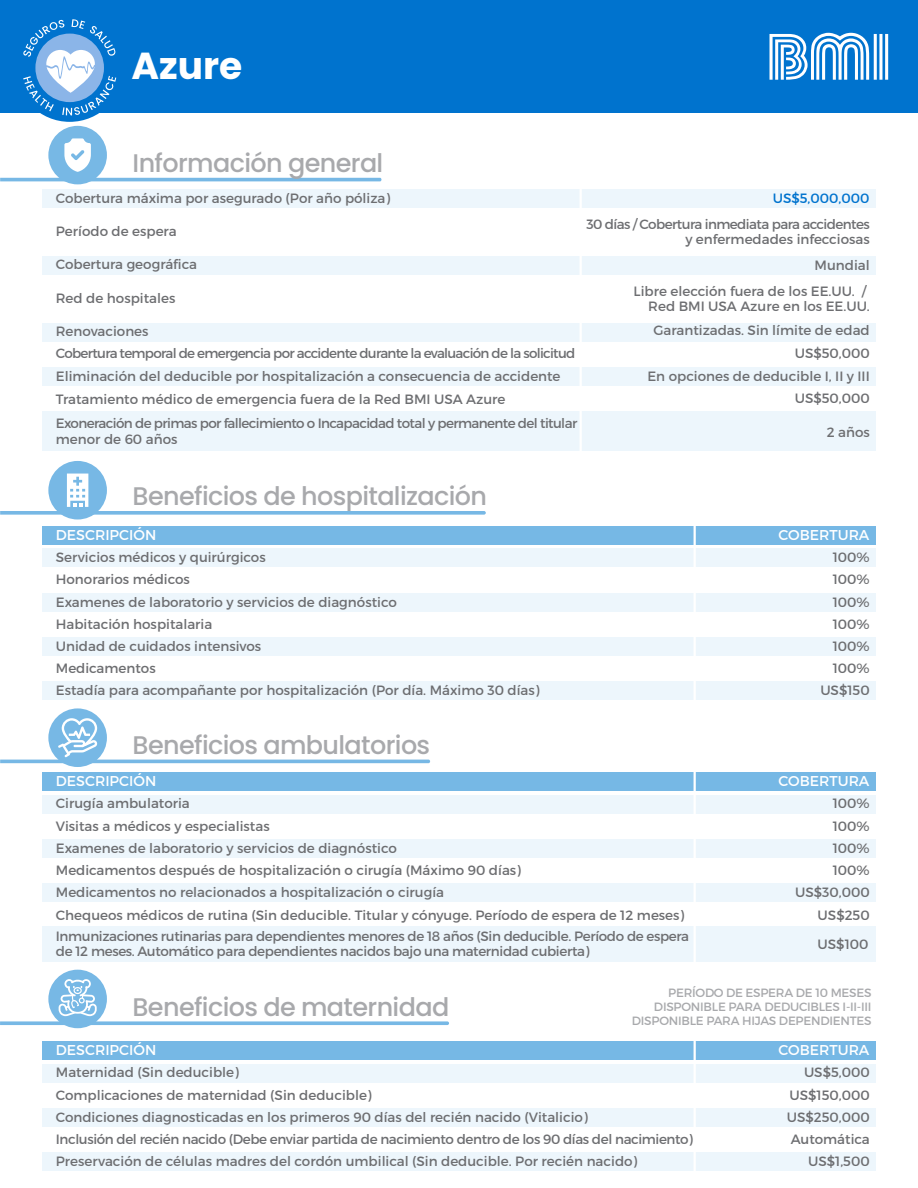
<style>
.page{position:relative;width:918px;height:1188px;background:#fff}
.page>*{position:absolute;margin:0;border:0;box-sizing:border-box;transform-origin:0 0}
.t1{font:700 37.65px "Poppins";color:#fff}
.t2{font:500 25.5px "Poppins";letter-spacing:-.025em;color:#a8a9ac}
.t3{font:14.25px "Montserrat";color:#fff}
.t4{font:13.5px/22.2px "Montserrat";color:#6d6e71;text-align:right}
.t5{font:13.5px/15.3px "Montserrat";letter-spacing:-.025em;color:#6d6e71}
.t6{font:13.5px/15.3px "Montserrat";letter-spacing:-.045em;color:#6d6e71}
.t7{font:13.5px/15.3px "Montserrat";letter-spacing:-.04em;color:#6d6e71;text-align:right}
.t8{font:13.5px "Montserrat";color:#0073ce}
.t9{font:12px/13.8px "Montserrat";letter-spacing:-.02em;color:#a8a9ac;text-align:right}
</style>
<div class="page">
<div style="left:42px;top:189px;width:834px;height:19px;background:#edf6fc"></div>
<div style="left:42px;top:256px;width:834px;height:19px;background:#edf6fc"></div>
<div style="left:42px;top:323px;width:834px;height:18px;background:#edf6fc"></div>
<div style="left:42px;top:367px;width:834px;height:19px;background:#edf6fc"></div>
<div style="left:42px;top:411px;width:834px;height:40px;background:#edf6fc"></div>
<hr style="left:580px;top:189px;width:2px;height:278px;background:#fff">
<div style="left:0;top:0;width:918px;height:112px;background:#0073ce"></div>
<div style="left:16px;top:14px;width:108px;height:108px;background:#0073ce;border-radius:50%"></div>
<svg style="left:23px;top:19px;width:93px;height:97px"></svg>
<svg style="left:769px;top:33px;width:100px;height:47px"></svg>
<hr style="left:885px;top:34px;width:3px;height:46px;background:#fff">
<hr style="left:879px;top:34px;width:3px;height:46px;background:#fff">
<hr style="left:874px;top:34px;width:3px;height:46px;background:#fff">
<svg style="left:0;top:178px;width:381px;height:3px"></svg>
<div style="left:48px;top:126px;width:59px;height:58px;background:#77b8e5;border-radius:50%"></div>
<svg style="left:64px;top:138px;width:27px;height:34px"></svg>
<div style="left:42px;top:593px;width:834px;height:19px;background:#edf6fc"></div>
<div style="left:42px;top:637px;width:834px;height:19px;background:#edf6fc"></div>
<div style="left:42px;top:681px;width:834px;height:19px;background:#edf6fc"></div>
<div style="left:42px;top:548px;width:834px;height:19px;background:#edf6fc"></div>
<div style="left:42px;top:526px;width:834px;height:19px;background:#76b8e5"></div>
<hr style="left:694px;top:522px;width:2px;height:187px;background:#fff">
<div style="left:48px;top:461px;width:59px;height:59px;background:#77b8e5;border-radius:50%"></div>
<svg style="left:0;top:474px;width:486px;height:41px"></svg>
<div style="left:48px;top:708px;width:59px;height:59px;background:#77b8e5;border-radius:50%"></div>
<svg style="left:0;top:718px;width:430px;height:45px"></svg>
<div style="left:42px;top:1108px;width:834px;height:19px;background:#edf6fc"></div>
<div style="left:42px;top:1152px;width:834px;height:19px;background:#edf6fc"></div>
<div style="left:42px;top:1064px;width:834px;height:19px;background:#edf6fc"></div>
<div style="left:42px;top:1041px;width:834px;height:19px;background:#76b8e5"></div>
<hr style="left:694px;top:1038px;width:2px;height:136px;background:#fff">
<div style="left:48px;top:970px;width:59px;height:58px;background:#77b8e5;border-radius:50%"></div>
<svg style="left:0;top:979px;width:449px;height:46px"></svg>
<div style="left:42px;top:839px;width:834px;height:19px;background:#edf6fc"></div>
<div style="left:42px;top:883px;width:834px;height:19px;background:#edf6fc"></div>
<div style="left:42px;top:927px;width:834px;height:35px;background:#edf6fc"></div>
<div style="left:42px;top:795px;width:834px;height:19px;background:#edf6fc"></div>
<div style="left:42px;top:772px;width:834px;height:19px;background:#76b8e5"></div>
<hr style="left:694px;top:768px;width:2px;height:207px;background:#fff">
<h1 class="t1" style="left:132px;top:44px;width:112px">Azure</h1>
<h2 class="t2" style="left:133px;top:148px;width:252px">Información general</h2>
<p class="t4" style="left:56px;top:187px;width:336px">Cobertura máxima por asegurado (Por año póliza)</p>
<p class="t4" style="left:56px;top:220px;width:122px">Período de espera</p>
<p class="t4" style="left:56px;top:253px;width:143px">Cobertura geográfica</p>
<p class="t4" style="left:56px;top:287px;width:121px">Red de hospitales</p>
<p class="t4" style="left:56px;top:320px;width:521px;line-height:22.6px;text-align:left">Renovaciones<br>Cobertura temporal de emergencia por accidente durante la evaluación de la solicitud Eliminación del deducible por hospitalización a consecuencia de accidente Tratamiento médico de emergencia fuera de la Red BMI USA Azure</p>
<p class="t6" style="left:56px;top:416px;width:523px">Exoneración de primas por fallecimiento o Incapacidad total y permanente del titular menor de 60 años</p>
<p class="t8" style="left:773px;top:190px;width:98px">US$5,000,000</p>
<p class="t7" style="left:586px;top:216px;width:285px">30 días / Cobertura inmediata para accidentes y enfermedades infecciosas</p>
<p class="t4" style="left:634px;top:252px;width:238px;line-height:25.8px">Mundial<br>Libre elección fuera de los EE.UU. /</p>
<p class="t4" style="left:648px;top:294px;width:223px;line-height:24.3px;text-align:center">Red BMI USA Azure en los EE.UU.<br>Garantizadas. Sin límite de edad</p>
<p class="t4" style="left:647px;top:341px;width:224px;line-height:22.8px">US$50,000<br>En opciones de deducible I, II y III<br>US$50,000</p>
<p class="t4" style="left:827px;top:421px;width:45px">2 años</p>
<h2 class="t2" style="left:133px;top:481px;width:356px">Beneficios de hospitalización</h2>
<p class="t3" style="left:56px;top:526px;width:102px">DESCRIPCIÓN</p>
<p class="t3" style="left:779px;top:526px;width:92px">COBERTURA</p>
<p class="t4" style="left:56px;top:546px;width:485px;text-align:left">Servicios médicos y quirúrgicos<br>Honorarios médicos<br>Examenes de laboratorio y servicios de diagnóstico<br>Habitación hospitalaria<br>Unidad de cuidados intensivos<br>Medicamentos<br>Estadía para acompañante por hospitalización (Por día. Máximo 30 días)</p>
<p class="t4" style="left:820px;top:546px;width:51px">100%<br>100%<br>100%<br>100%<br>100%<br>100%<br>US$150</p>
<h2 class="t2" style="left:133px;top:730px;width:299px">Beneficios ambulatorios</h2>
<p class="t3" style="left:56px;top:773px;width:102px">DESCRIPCIÓN</p>
<p class="t3" style="left:779px;top:773px;width:92px">COBERTURA</p>
<p class="t4" style="left:56px;top:792px;width:630px;text-align:left">Cirugía ambulatoria<br>Visitas a médicos y especialistas<br>Examenes de laboratorio y servicios de diagnóstico<br>Medicamentos después de hospitalización o cirugía (Máximo 90 días)<br>Medicamentos no relacionados a hospitalización o cirugía<br>Chequeos médicos de rutina (Sin deducible. Titular y cónyuge. Período de espera de 12 meses)</p>
<p class="t4" style="left:795px;top:792px;width:76px">100%<br>100%<br>100%<br>100%<br>US$30,000<br>US$250</p>
<p class="t5" style="left:56px;top:929px;width:635px">Inmunizaciones rutinarias para dependientes menores de 18 años (Sin deducible. Período de espera de 12 meses. Automático para dependientes nacidos bajo una maternidad cubierta)</p>
<p class="t4" style="left:818px;top:933px;width:52px">US$100</p>
<h2 class="t2" style="left:133px;top:992px;width:318px">Beneficios de maternidad</h2>
<p class="t9" style="left:632px;top:986px;width:241px">PERÍODO DE ESPERA DE 10 MESES<br>DISPONIBLE PARA DEDUCIBLES I-II-III<br>DISPONIBLE PARA HIJAS DEPENDIENTES</p>
<p class="t3" style="left:56px;top:1042px;width:102px">DESCRIPCIÓN</p>
<p class="t3" style="left:779px;top:1042px;width:92px">COBERTURA</p>
<p class="t4" style="left:56px;top:1062px;width:639px;text-align:left">Maternidad (Sin deducible)<br>Complicaciones de maternidad (Sin deducible)<br>Condiciones diagnosticadas en los primeros 90 días del recién nacido (Vitalicio)<br>Inclusión del recién nacido (Debe enviar partida de nacimiento dentro de los 90 días del nacimiento)<br>Preservación de células madres del cordón umbilical (Sin deducible. Por recién nacido)</p>
<p class="t4" style="left:787px;top:1062px;width:85px">US$5,000<br>US$150,000<br>US$250,000<br>Automática<br>US$1,500</p>
</div>
